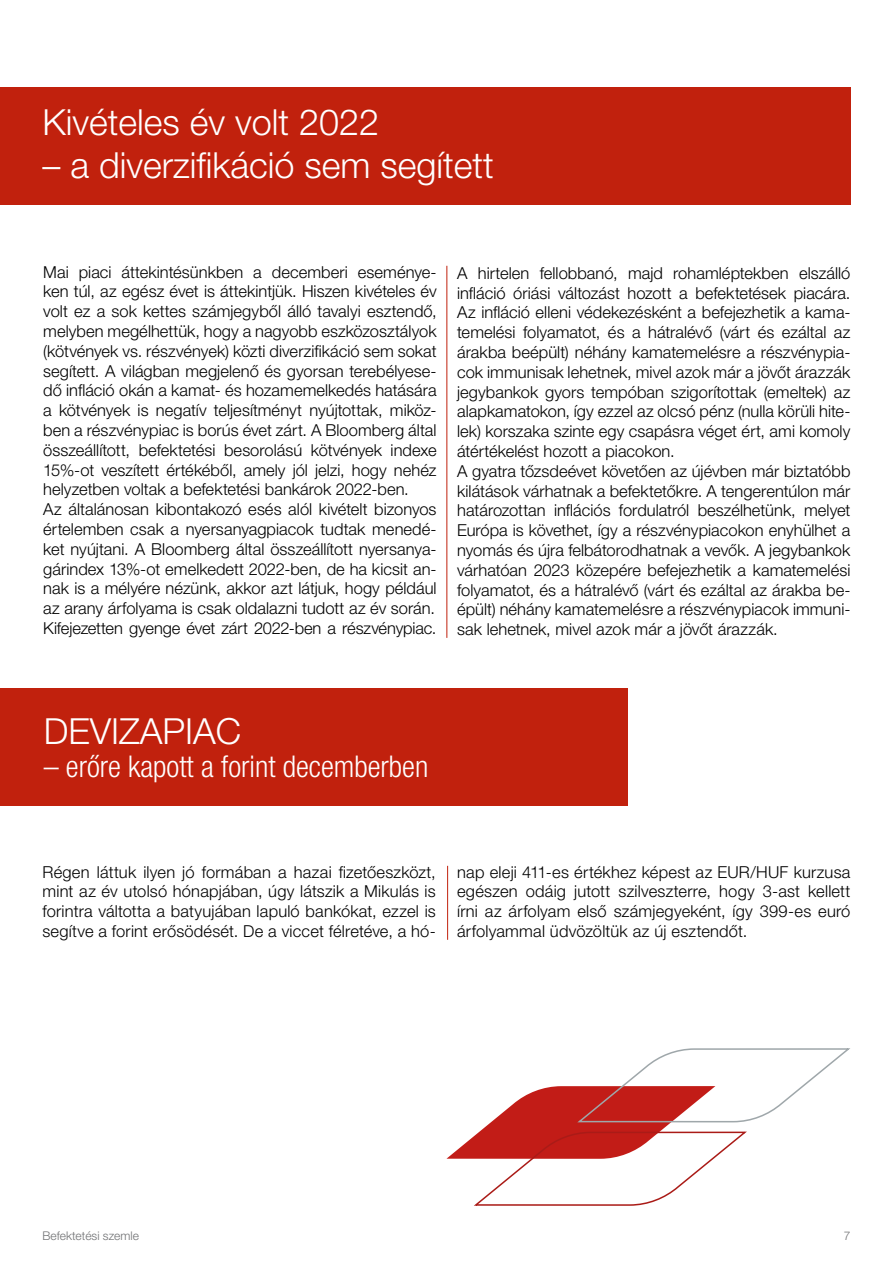
<style>
.page{position:relative;width:893px;height:1263px;background:#fff}
.page>*{position:absolute;margin:0;border:0;box-sizing:border-box;transform-origin:0 0}
.t1{font:300 36px "Helvetica Neue LT Pro";color:#fff}
.t2{font:300 condensed 30px "Helvetica Neue LT Pro";color:#fff}
.t3{font:300 16.5px/19.8px "Helvetica Neue LT Pro";color:#000}
.t4{font:300 12px "Helvetica Neue LT Pro";color:#707173}
</style>
<div class="page">
<div style="left:0;top:87px;width:850px;height:118px;background:#c1210d"></div>
<hr style="left:446px;top:266px;width:1px;height:372px;background:#c1210d">
<svg style="left:446px;top:1048px;width:404px;height:158px"></svg>
<div style="left:0;top:688px;width:628px;height:118px;background:#c1210d"></div>
<hr style="left:447px;top:866px;width:1px;height:74px;background:#c1210d">
<h1 class="t1" style="left:43px;top:100px;width:338px">Kivételes év volt 2022</h1>
<h1 class="t1" style="left:43px;top:144px;width:453px">– a diverzifikáció sem segített</h1>
<p class="t3" style="left:43px;top:261px;width:395px">Mai piaci áttekintésünkben a decemberi eseménye&shy;ken túl, az egész évet is áttekintjük. Hiszen kivételes év volt ez a sok kettes számjegyből álló tavalyi esztendő, melyben megélhettük, hogy a nagyobb eszközosztályok (kötvények vs. részvények) közti diverzifikáció sem sokat segített. A világban megjelenő és gyorsan terebélyese&shy;dő infláció okán a kamat- és hozamemelkedés hatására a kötvények is negatív teljesítményt nyújtottak, miköz&shy;ben a részvénypiac is borús évet zárt. A Bloomberg által összeállított, befektetési besorolású kötvények indexe 15%-ot veszített értékéből, amely jól jelzi, hogy nehéz helyzetben voltak a befektetési bankárok 2022-ben.<br>Az általánosan kibontakozó esés alól kivételt bizonyos értelemben csak a nyersanyagpiacok tudtak menedé&shy;ket nyújtani. A Bloomberg által összeállított nyersanya&shy;gárindex 13%-ot emelkedett 2022-ben, de ha kicsit an&shy;nak is a mélyére nézünk, akkor azt látjuk, hogy például az arany árfolyama is csak oldalazni tudott az év során.<br>Kifejezetten gyenge évet zárt 2022-ben a részvénypiac.</p>
<p class="t3" style="left:457px;top:263px;width:395px">A hirtelen fellobbanó, majd rohamléptekben elszálló infláció óriási változást hozott a befektetések piacára.<br>Az infláció elleni védekezésként a befejezhetik a kama&shy;temelési folyamatot, és a hátralévő (várt és ezáltal az árakba beépült) néhány kamatemelésre a részvénypia&shy;cok immunisak lehetnek, mivel azok már a jövőt árazzák jegybankok gyors tempóban szigorítottak (emeltek) az alapkamatokon, így ezzel az olcsó pénz (nulla körüli hite&shy;lek) korszaka szinte egy csapásra véget ért, ami komoly átértékelést hozott a piacokon.<br>A gyatra tőzsdeévet követően az újévben már biztatóbb kilátások várhatnak a befektetőkre. A tengerentúlon már határozottan inflációs fordulatról beszélhetünk, melyet Európa is követhet, így a részvénypiacokon enyhülhet a nyomás és újra felbátorodhatnak a vevők. A jegybankok várhatóan 2023 közepére befejezhetik a kamatemelési folyamatot, és a hátralévő (várt és ezáltal az árakba be&shy;épült) néhány kamatemelésre a részvénypiacok immuni&shy;sak lehetnek, mivel azok már a jövőt árazzák.</p>
<h1 class="t1" style="left:44px;top:709px;width:199px">DEVIZAPIAC</h1>
<h2 class="t2" style="left:44px;top:749px;width:386px">– erőre kapott a forint decemberben</h2>
<p class="t3" style="left:43px;top:861px;width:395px;text-align:justify">Régen láttuk ilyen jó formában a hazai fizetőeszközt, mint az év utolsó hónapjában, úgy látszik a Mikulás is forintra váltotta a batyujában lapuló bankókat, ezzel is segítve a forint erősödését. De a viccet félretéve, a hó-</p>
<p class="t3" style="left:457px;top:861px;width:395px;text-align:justify">nap eleji 411-es értékhez képest az EUR/HUF kurzusa egészen odáig jutott szilveszterre, hogy 3-ast kellett írni az árfolyam első számjegyeként, így 399-es euró árfolyammal üdvözöltük az új esztendőt.</p>
<p class="t4" style="left:43px;top:1228px;width:98px">Befektetési szemle</p>
<p class="t4" style="left:844px;top:1228px;width:8px">7</p>
</div>
